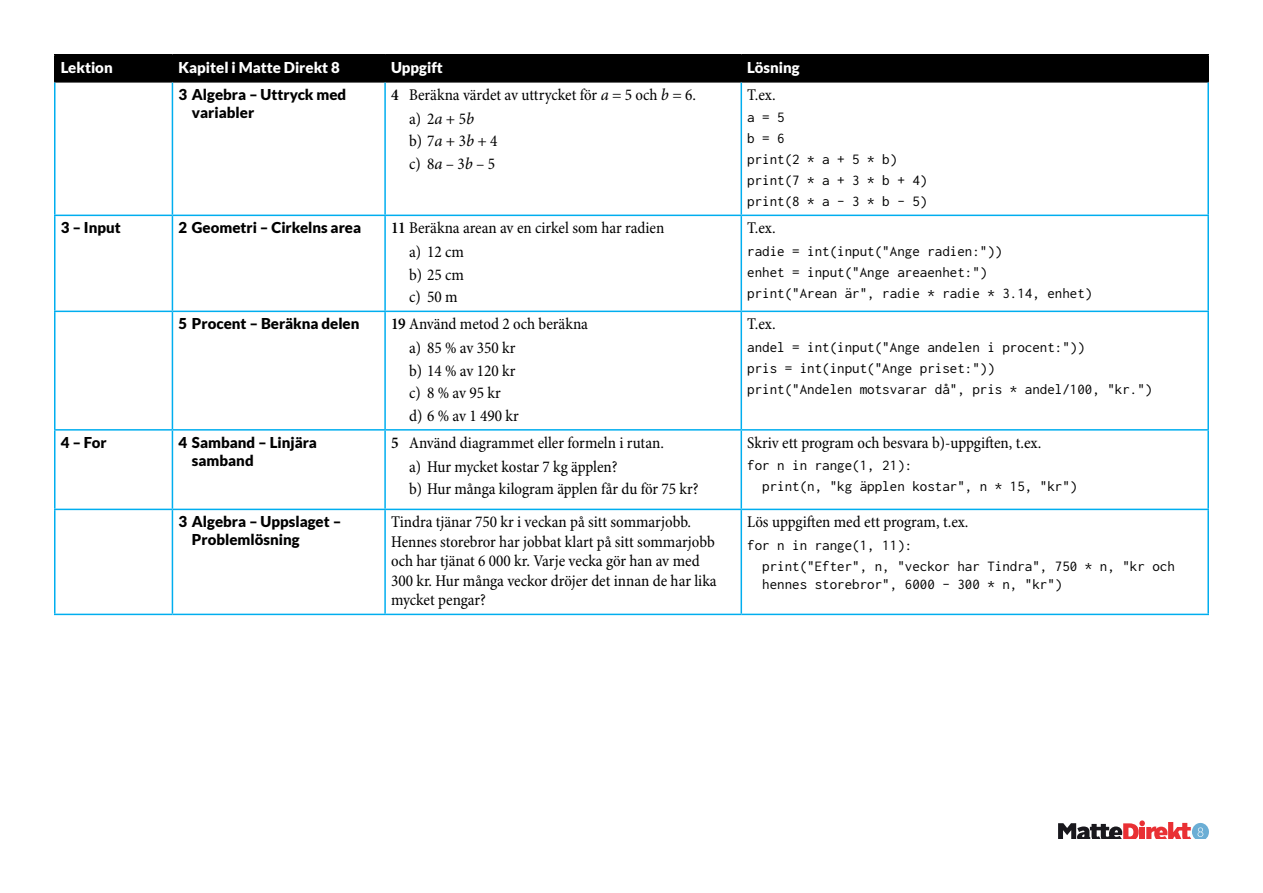
<style>
.page{position:relative;width:1263px;height:893px;background:#fff}
.page>*{position:absolute;margin:0;border:0;box-sizing:border-box;transform-origin:0 0}
.t1{font:condensed 16.5px/24px "Minion Pro";letter-spacing:-.005em;color:#000}
.t2{font:15px/21px "Inconsolata";color:#000}
.t3{font:900 15px/18px "Lato";color:#000}
.t4{font:900 15px "Lato";color:#fff}
.s1{font-weight:600}
.s2{font-style:italic;font-stretch:normal}
</style>
<div class="page">
<hr style="left:54px;top:54px;width:118px;height:2px;background:#000">
<hr style="left:54px;top:55px;width:2px;height:26px;background:#000">
<hr style="left:172px;top:54px;width:213px;height:2px;background:#000">
<div style="left:56px;top:56px;width:1151px;height:25px;background:#000"></div>
<hr style="left:385px;top:54px;width:356px;height:2px;background:#000">
<hr style="left:384px;top:55px;width:2px;height:26px;background:#000">
<hr style="left:741px;top:54px;width:468px;height:2px;background:#000">
<hr style="left:740px;top:55px;width:2px;height:26px;background:#000">
<hr style="left:1207px;top:55px;width:2px;height:26px;background:#000">
<hr style="left:54px;top:81px;width:118px;height:2px;background:#000">
<hr style="left:172px;top:81px;width:213px;height:2px;background:#000">
<hr style="left:385px;top:81px;width:356px;height:2px;background:#000">
<hr style="left:741px;top:81px;width:468px;height:2px;background:#000">
<hr style="left:54px;top:83px;width:2px;height:132px;background:#00aeef">
<hr style="left:172px;top:83px;width:1px;height:132px;background:#00aeef">
<hr style="left:384px;top:83px;width:2px;height:132px;background:#00aeef">
<hr style="left:740px;top:83px;width:2px;height:132px;background:#00aeef">
<hr style="left:1207px;top:83px;width:2px;height:132px;background:#00aeef">
<hr style="left:54px;top:215px;width:118px;height:1px;background:#00aeef">
<hr style="left:54px;top:216px;width:2px;height:95px;background:#00aeef">
<hr style="left:172px;top:215px;width:213px;height:1px;background:#00aeef">
<hr style="left:172px;top:216px;width:1px;height:95px;background:#00aeef">
<hr style="left:385px;top:215px;width:356px;height:1px;background:#00aeef">
<hr style="left:384px;top:216px;width:2px;height:95px;background:#00aeef">
<hr style="left:741px;top:215px;width:468px;height:1px;background:#00aeef">
<hr style="left:740px;top:216px;width:2px;height:95px;background:#00aeef">
<hr style="left:1207px;top:216px;width:2px;height:95px;background:#00aeef">
<hr style="left:54px;top:311px;width:118px;height:1px;background:#00aeef">
<hr style="left:54px;top:312px;width:2px;height:117px;background:#00aeef">
<hr style="left:172px;top:311px;width:213px;height:1px;background:#00aeef">
<hr style="left:172px;top:312px;width:1px;height:117px;background:#00aeef">
<hr style="left:385px;top:311px;width:356px;height:1px;background:#00aeef">
<hr style="left:384px;top:312px;width:2px;height:117px;background:#00aeef">
<hr style="left:741px;top:311px;width:468px;height:1px;background:#00aeef">
<hr style="left:740px;top:312px;width:2px;height:117px;background:#00aeef">
<hr style="left:1207px;top:312px;width:2px;height:117px;background:#00aeef">
<hr style="left:54px;top:429px;width:118px;height:2px;background:#00aeef">
<hr style="left:54px;top:431px;width:2px;height:78px;background:#00aeef">
<hr style="left:172px;top:429px;width:213px;height:2px;background:#00aeef">
<hr style="left:172px;top:431px;width:1px;height:78px;background:#00aeef">
<hr style="left:385px;top:429px;width:356px;height:2px;background:#00aeef">
<hr style="left:384px;top:431px;width:2px;height:78px;background:#00aeef">
<hr style="left:741px;top:429px;width:468px;height:2px;background:#00aeef">
<hr style="left:740px;top:431px;width:2px;height:78px;background:#00aeef">
<hr style="left:1207px;top:431px;width:2px;height:78px;background:#00aeef">
<hr style="left:54px;top:509px;width:118px;height:1px;background:#00aeef">
<hr style="left:54px;top:510px;width:2px;height:104px;background:#00aeef">
<hr style="left:172px;top:509px;width:213px;height:1px;background:#00aeef">
<hr style="left:172px;top:510px;width:1px;height:104px;background:#00aeef">
<hr style="left:385px;top:509px;width:356px;height:1px;background:#00aeef">
<hr style="left:384px;top:510px;width:2px;height:104px;background:#00aeef">
<hr style="left:741px;top:509px;width:468px;height:1px;background:#00aeef">
<hr style="left:740px;top:510px;width:2px;height:104px;background:#00aeef">
<hr style="left:1207px;top:510px;width:2px;height:104px;background:#00aeef">
<hr style="left:54px;top:614px;width:118px;height:1px;background:#00aeef">
<hr style="left:172px;top:614px;width:213px;height:1px;background:#00aeef">
<hr style="left:385px;top:614px;width:356px;height:1px;background:#00aeef">
<hr style="left:741px;top:614px;width:468px;height:1px;background:#00aeef">
<svg style="left:1058px;top:820px;width:151px;height:19px"></svg>
<p class="t4" style="left:61px;top:59px;width:53px">Lektion</p>
<p class="t4" style="left:178px;top:59px;width:163px">Kapitel i Matte Direkt 8</p>
<p class="t4" style="left:391px;top:59px;width:53px">Uppgift</p>
<p class="t4" style="left:747px;top:59px;width:54px">Lösning</p>
<p class="t3" style="left:192px;top:85px;width:156px;text-indent:-14px">3 Algebra – Uttryck med variabler</p>
<p class="t1" style="left:409px;top:83px;width:288px;text-indent:-18px"><span class="s1">4</span> Beräkna värdet av uttrycket för <span class="s2">a</span> = 5 och <span class="s2">b</span> = 6. a) 2<span class="s2">a</span> + 5<span class="s2">b</span></p>
<p class="t1" style="left:409px;top:130px;width:90px;line-height:22.5px">b) 7<span class="s2">a</span> + 3<span class="s2">b</span> + 4 c) 8<span class="s2">a</span> – 3<span class="s2">b</span> – 5</p>
<p class="t1" style="left:747px;top:83px;width:30px">T.ex.</p>
<p class="t2" style="left:747px;top:107px;width:182px">a = 5<br>b = 6<br>print(2 * a + 5 * b) print(7 * a + 3 * b + 4) print(8 * a - 3 * b - 5)</p>
<p class="t3" style="left:61px;top:219px;width:62px">3 – Input</p>
<p class="t3" style="left:178px;top:219px;width:184px">2 Geometri – Cirkelns area</p>
<p class="t1" style="left:409px;top:217px;width:257px;text-indent:-18px"><span class="s1">11</span> Beräkna arean av en cirkel som har radien a) 12 cm</p>
<p class="t1" style="left:409px;top:264px;width:56px;line-height:22.5px">b) 25 cm c) 50 m</p>
<p class="t3" style="left:178px;top:315px;width:183px">5 Procent – Beräkna delen</p>
<p class="t1" style="left:409px;top:313px;width:180px;text-indent:-18px"><span class="s1">19</span> Använd metod 2 och beräkna a) 85 % av 350 kr</p>
<p class="t1" style="left:409px;top:360px;width:111px;line-height:22.5px">b) 14 % av 120 kr c) 8 % av 95 kr<br>d) 6 % av 1 490 kr</p>
<p class="t3" style="left:61px;top:433px;width:47px">4 – For</p>
<p class="t3" style="left:192px;top:433px;width:127px;text-indent:-14px">4 Samband – Linjära samband</p>
<p class="t1" style="left:409px;top:431px;width:256px;text-indent:-18px"><span class="s1">5</span> Använd diagrammet eller formeln i rutan. a) Hur mycket kostar 7 kg äpplen?</p>
<p class="t1" style="left:409px;top:478px;width:291px">b) Hur många kilogram äpplen får du för 75 kr?</p>
<p class="t1" style="left:747px;top:217px;width:30px">T.ex.</p>
<p class="t2" style="left:747px;top:240px;width:347px">radie = int(input("Ange radien:"))<br>enhet = input("Ange areaenhet:")<br>print("Arean är", radie * radie * 3.14, enhet)</p>
<p class="t1" style="left:747px;top:313px;width:30px">T.ex.</p>
<p class="t2" style="left:747px;top:336px;width:407px">andel = int(input("Ange andelen i procent:"))<br>pris = int(input("Ange priset:"))<br>print("Andelen motsvarar då", pris * andel/100, "kr.")</p>
<p class="t1" style="left:747px;top:431px;width:295px">Skriv ett program och besvara b)-uppgiften, t.ex.</p>
<p class="t2" style="left:762px;top:455px;width:317px;text-indent:-15px">for n in range(1, 21):<br>print(n, "kg äpplen kostar", n * 15, "kr")</p>
<p class="t3" style="left:192px;top:513px;width:151px;text-indent:-14px">3 Algebra – Uppslaget –<br>Problemlösning</p>
<p class="t1" style="left:391px;top:513px;width:327px;line-height:19.5px">Tindra tjänar 750 kr i veckan på sitt sommarjobb.<br>Hennes storebror har jobbat klart på sitt sommarjobb och har tjänat 6 000 kr. Varje vecka gör han av med 300 kr. Hur många veckor dröjer det innan de har lika mycket pengar?</p>
<p class="t1" style="left:747px;top:511px;width:223px">Lös uppgiften med ett program, t.ex.</p>
<p class="t2" style="left:762px;top:534px;width:414px;text-indent:-15px">for n in range(1, 11):<br>print("Efter", n, "veckor har Tindra", 750 * n, "kr och</p>
<p class="t2" style="left:762px;top:573px;width:302px">hennes storebror", 6000 - 300 * n, "kr")</p>
</div>
